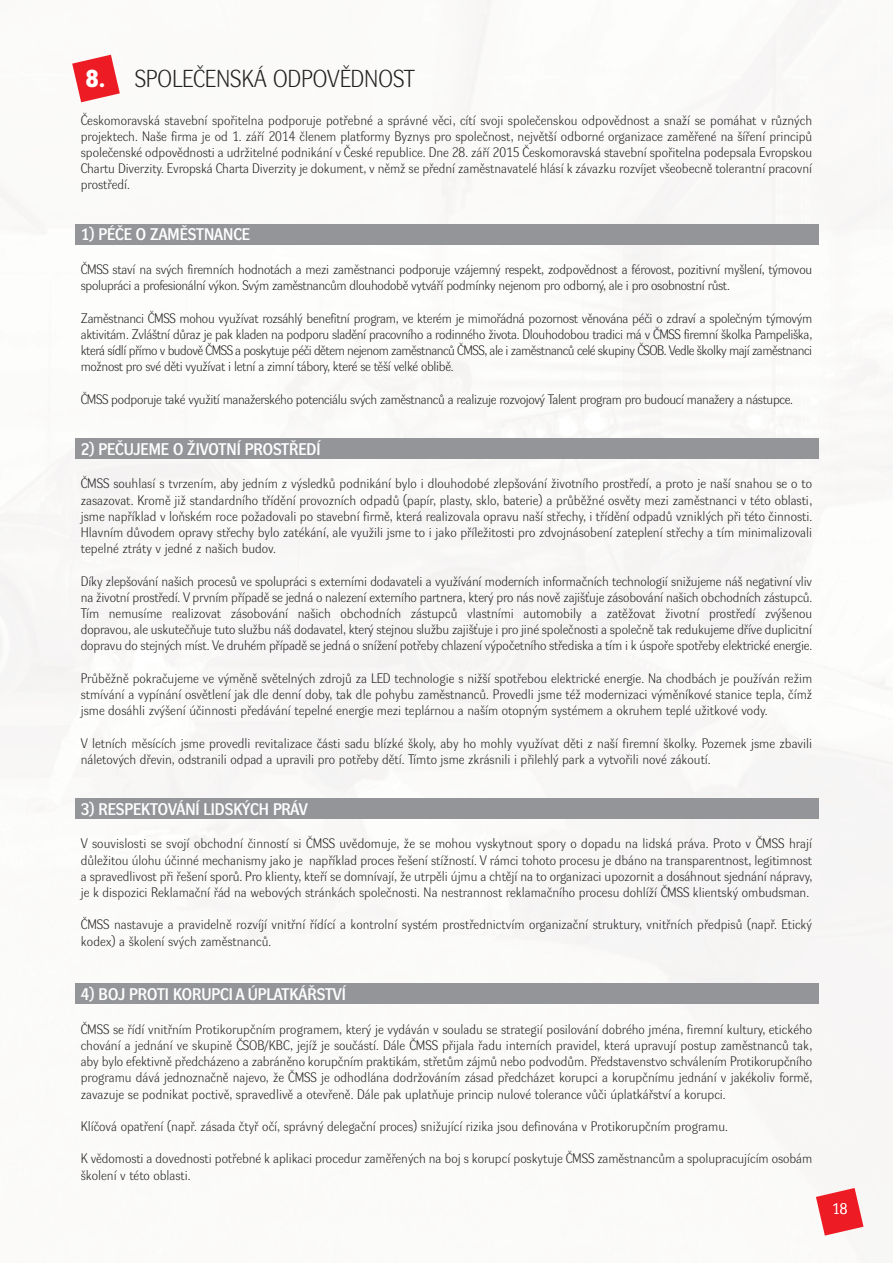
<style>
.page{position:relative;width:893px;height:1263px;background:#fff}
.page>*{position:absolute;margin:0;border:0;box-sizing:border-box;transform-origin:0 0}
.t1{font:24px "Dyna Grotesk LCE";color:#231f20}
.t2{font:16.5px "Dyna Grotesk DCE";color:#fff}
.t3{font:15px "Dyna Grotesk LCE";color:#fff}
.t4{font:13.5px/16.2px "Dyna Grotesk LCE";color:#231f20;text-align:justify}
.t5{font:13.5px "Dyna Grotesk LCE";letter-spacing:-.025em;color:#231f20}
.s1{font-family:"Dyna Grotesk DCE";font-weight:700;color:#fff}
</style>
<div class="page">
<svg style="left:72px;top:55px;width:48px;height:47px"></svg>
<svg style="left:816px;top:1188px;width:47px;height:47px"></svg>
<div style="left:75px;top:224px;width:744px;height:21px;background:#939598"></div>
<div style="left:75px;top:438px;width:744px;height:21px;background:#939598"></div>
<div style="left:75px;top:798px;width:744px;height:20px;background:#939598"></div>
<div style="left:75px;top:983px;width:744px;height:20px;background:#939598"></div>
<h1 class="t1" style="left:86px;top:69px;width:330px"><span class="s1">8.</span> SPOLEČENSKÁ ODPOVĚDNOST</h1>
<p class="t4" style="left:81px;top:113px;width:733px">Českomoravská stavební spořitelna podporuje potřebné a správné věci, cítí svoji společenskou odpovědnost a snaží se pomáhat v různých projektech. Naše firma je od 1. září 2014 členem platformy Byznys pro společnost, největší odborné organizace zaměřené na šíření principů společenské odpovědnosti a udržitelné podnikání v České republice. Dne 28. září 2015 Českomoravská stavební spořitelna podepsala Evropskou Chartu Diverzity. Evropská Charta Diverzity je dokument, v němž se přední zaměstnavatelé hlásí k závazku rozvíjet všeobecně tolerantní pracovní prostředí.</p>
<p class="t2" style="left:81px;top:228px;width:171px">1) PÉČE O ZAMĚSTNANCE</p>
<p class="t4" style="left:81px;top:262px;width:733px">ČMSS staví na svých firemních hodnotách a mezi zaměstnanci podporuje vzájemný respekt, zodpovědnost a férovost, pozitivní myšlení, týmovou spolupráci a profesionální výkon. Svým zaměstnancům dlouhodobě vytváří podmínky nejenom pro odborný, ale i pro osobnostní růst.</p>
<p class="t4" style="left:81px;top:311px;width:733px">Zaměstnanci ČMSS mohou využívat rozsáhlý benefitní program, ve kterém je mimořádná pozornost věnována péči o zdraví a společným týmovým aktivitám. Zvláštní důraz je pak kladen na podporu sladění pracovního a rodinného života. Dlouhodobou tradici má v ČMSS firemní školka Pampeliška, která sídlí přímo v budově ČMSS a poskytuje péči dětem nejenom zaměstnanců ČMSS, ale i zaměstnanců celé skupiny ČSOB. Vedle školky mají zaměstnanci možnost pro své děti využívat i letní a zimní tábory, které se těší velké oblibě.</p>
<p class="t5" style="left:81px;top:394px;width:714px">ČMSS podporuje také využití manažerského potenciálu svých zaměstnanců a realizuje rozvojový Talent program pro budoucí manažery a nástupce.</p>
<p class="t2" style="left:81px;top:443px;width:241px">2) PEČUJEME O ŽIVOTNÍ PROSTŘEDÍ</p>
<p class="t4" style="left:81px;top:477px;width:733px">ČMSS souhlasí s tvrzením, aby jedním z výsledků podnikání bylo i dlouhodobé zlepšování životního prostředí, a proto je naší snahou se o to zasazovat. Kromě již standardního třídění provozních odpadů (papír, plasty, sklo, baterie) a průběžné osvěty mezi zaměstnanci v této oblasti, jsme například v loňském roce požadovali po stavební firmě, která realizovala opravu naší střechy, i třídění odpadů vzniklých při této činnosti.<br>Hlavním důvodem opravy střechy bylo zatékání, ale využili jsme to i jako příležitosti pro zdvojnásobení zateplení střechy a tím minimalizovali tepelné ztráty v jedné z našich budov.</p>
<p class="t4" style="left:81px;top:574px;width:733px">Díky zlepšování našich procesů ve spolupráci s externími dodavateli a využívání moderních informačních technologií snižujeme náš negativní vliv na životní prostředí. V prvním případě se jedná o nalezení externího partnera, který pro nás nově zajišťuje zásobování našich obchodních zástupců.<br>Tím nemusíme realizovat zásobování našich obchodních zástupců vlastními automobily a zatěžovat životní prostředí zvýšenou dopravou, ale uskutečňuje tuto službu náš dodavatel, který stejnou službu zajišťuje i pro jiné společnosti a společně tak redukujeme dříve duplicitní dopravu do stejných míst. Ve druhém případě se jedná o snížení potřeby chlazení výpočetního střediska a tím i k úspoře spotřeby elektrické energie.</p>
<p class="t4" style="left:81px;top:671px;width:733px">Průběžně pokračujeme ve výměně světelných zdrojů za LED technologie s nižší spotřebou elektrické energie. Na chodbách je používán režim stmívání a vypínání osvětlení jak dle denní doby, tak dle pohybu zaměstnanců. Provedli jsme též modernizaci výměníkové stanice tepla, čímž jsme dosáhli zvýšení účinnosti předávání tepelné energie mezi teplárnou a naším otopným systémem a okruhem teplé užitkové vody.</p>
<p class="t4" style="left:81px;top:736px;width:733px">V letních měsících jsme provedli revitalizace části sadu blízké školy, aby ho mohly využívat děti z naší firemní školky. Pozemek jsme zbavili náletových dřevin, odstranili odpad a upravili pro potřeby dětí. Tímto jsme zkrásnili i přilehlý park a vytvořili nové zákoutí.</p>
<p class="t2" style="left:81px;top:803px;width:228px">3) RESPEKTOVÁNÍ LIDSKÝCH PRÁV</p>
<p class="t4" style="left:81px;top:837px;width:733px">V souvislosti se svojí obchodní činností si ČMSS uvědomuje, že se mohou vyskytnout spory o dopadu na lidská práva. Proto v ČMSS hrají důležitou úlohu účinné mechanismy jako je například proces řešení stížností. V rámci tohoto procesu je dbáno na transparentnost, legitimnost a spravedlivost při řešení sporů. Pro klienty, kteří se domnívají, že utrpěli újmu a chtějí na to organizaci upozornit a dosáhnout sjednání nápravy, je k dispozici Reklamační řád na webových stránkách společnosti. Na nestrannost reklamačního procesu dohlíží ČMSS klientský ombudsman.</p>
<p class="t4" style="left:81px;top:918px;width:733px">ČMSS nastavuje a pravidelně rozvíjí vnitřní řídící a kontrolní systém prostřednictvím organizační struktury, vnitřních předpisů (např. Etický kodex) a školení svých zaměstnanců.</p>
<p class="t2" style="left:81px;top:988px;width:266px">4) BOJ PROTI KORUPCI A ÚPLATKÁŘSTVÍ</p>
<p class="t4" style="left:81px;top:1022px;width:733px">ČMSS se řídí vnitřním Protikorupčním programem, který je vydáván v souladu se strategií posilování dobrého jména, firemní kultury, etického chování a jednání ve skupině ČSOB/KBC, jejíž je součástí. Dále ČMSS přijala řadu interních pravidel, která upravují postup zaměstnanců tak, aby bylo efektivně předcházeno a zabráněno korupčním praktikám, střetům zájmů nebo podvodům. Představenstvo schválením Protikorupčního programu dává jednoznačně najevo, že ČMSS je odhodlána dodržováním zásad předcházet korupci a korupčnímu jednání v jakékoliv formě, zavazuje se podnikat poctivě, spravedlivě a otevřeně. Dále pak uplatňuje princip nulové tolerance vůči úplatkářství a korupci.</p>
<p class="t4" style="left:81px;top:1119px;width:649px">Klíčová opatření (např. zásada čtyř očí, správný delegační proces) snižující rizika jsou definována v Protikorupčním programu.</p>
<p class="t4" style="left:81px;top:1152px;width:733px">K vědomosti a dovednosti potřebné k aplikaci procedur zaměřených na boj s korupcí poskytuje ČMSS zaměstnancům a spolupracujícím osobám školení v této oblasti.</p>
<p class="t3" style="left:832px;top:1203px;width:17px">18</p>
</div>
